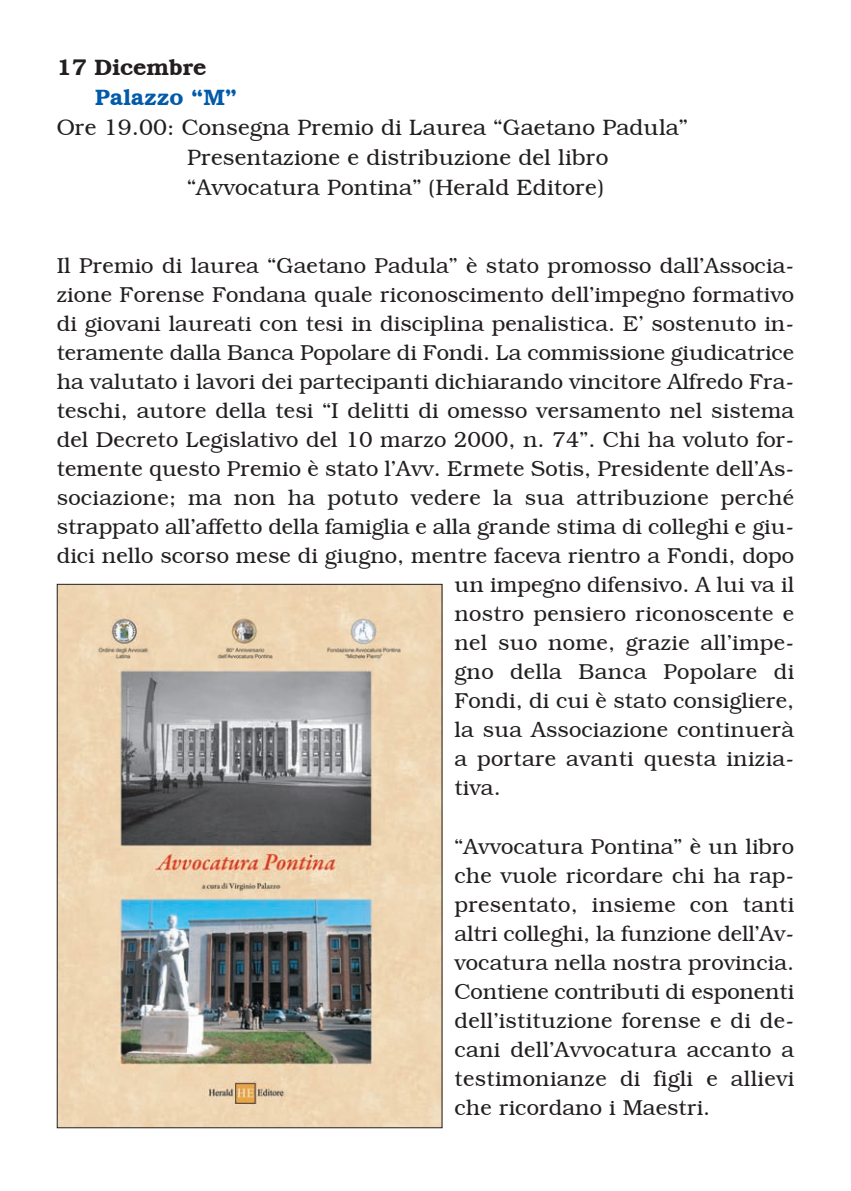
<style>
.page{position:relative;width:851px;height:1191px;background:#fff}
.page>*{position:absolute;margin:0;border:0;box-sizing:border-box;transform-origin:0 0}
.t1{font:300 22.6px/29.8px "Bookman";color:#231f20}
.t2{font:600 22.6px "Bookman";color:#231f20}
.t3{font:600 22.6px "Bookman";color:#015aaa}
.t4{font:300 22px/29px "Bookman";color:#231f20;text-align:justify}
</style>
<div class="page">
<img style="left:59px;top:586px;width:381px;height:540px">
<p class="t2" style="left:57px;top:57px;width:151px">17 Dicembre</p>
<p class="t3" style="left:95px;top:87px;width:143px">Palazzo “M”</p>
<p class="t1" style="left:187px;top:114px;width:502px;text-indent:-130px">Ore 19.00: Consegna Premio di Laurea “Gaetano Padula”<br>Presentazione e distribuzione del libro “Avvocatura Pontina” (Herald Editore)</p>
<p class="t4" style="left:57px;top:252px;width:739px">Il Premio di laurea “Gaetano Padula” è stato promosso dall’Associa-</p>
<p class="t4" style="left:57px;top:281px;width:739px">zione Forense Fondana quale riconoscimento dell’impegno formativo</p>
<p class="t4" style="left:57px;top:310px;width:739px">di giovani laureati con tesi in disciplina penalistica. E’ sostenuto in-</p>
<p class="t4" style="left:57px;top:339px;width:739px">teramente dalla Banca Popolare di Fondi. La commissione giudicatrice</p>
<p class="t4" style="left:57px;top:368px;width:739px">ha valutato i lavori dei partecipanti dichiarando vincitore Alfredo Fra-</p>
<p class="t4" style="left:57px;top:397px;width:739px">teschi, autore della tesi “I delitti di omesso versamento nel sistema</p>
<p class="t4" style="left:57px;top:426px;width:739px">del Decreto Legislativo del 10 marzo 2000, n. 74”. Chi ha voluto for-</p>
<p class="t4" style="left:57px;top:455px;width:739px">temente questo Premio è stato l’Avv. Ermete Sotis, Presidente dell’As-</p>
<p class="t4" style="left:57px;top:485px;width:739px">sociazione; ma non ha potuto vedere la sua attribuzione perché</p>
<p class="t4" style="left:57px;top:514px;width:739px">strappato all’affetto della famiglia e alla grande stima di colleghi e giu-</p>
<p class="t4" style="left:57px;top:543px;width:739px">dici nello scorso mese di giugno, mentre faceva rientro a Fondi, dopo</p>
<p class="t4" style="left:454px;top:572px;width:341px">un impegno difensivo. A lui va il</p>
<p class="t4" style="left:454px;top:601px;width:341px">nostro pensiero riconoscente e</p>
<p class="t4" style="left:454px;top:630px;width:341px">nel suo nome, grazie all’impe-</p>
<p class="t4" style="left:454px;top:659px;width:341px">gno della Banca Popolare di</p>
<p class="t4" style="left:454px;top:688px;width:341px">Fondi, di cui è stato consigliere,</p>
<p class="t4" style="left:454px;top:717px;width:341px">la sua Associazione continuerà</p>
<p class="t4" style="left:454px;top:746px;width:341px">a portare avanti questa inizia-</p>
<p class="t4" style="left:454px;top:775px;width:48px">tiva.</p>
<p class="t4" style="left:454px;top:833px;width:341px">“Avvocatura Pontina” è un libro che vuole ricordare chi ha rap&shy;presentato, insieme con tanti altri colleghi, la funzione dell’Av&shy;vocatura nella nostra provincia.<br>Contiene contributi di esponenti dell’istituzione forense e di de&shy;cani dell’Avvocatura accanto a testimonianze di figli e allievi che ricordano i Maestri.</p>
</div>
